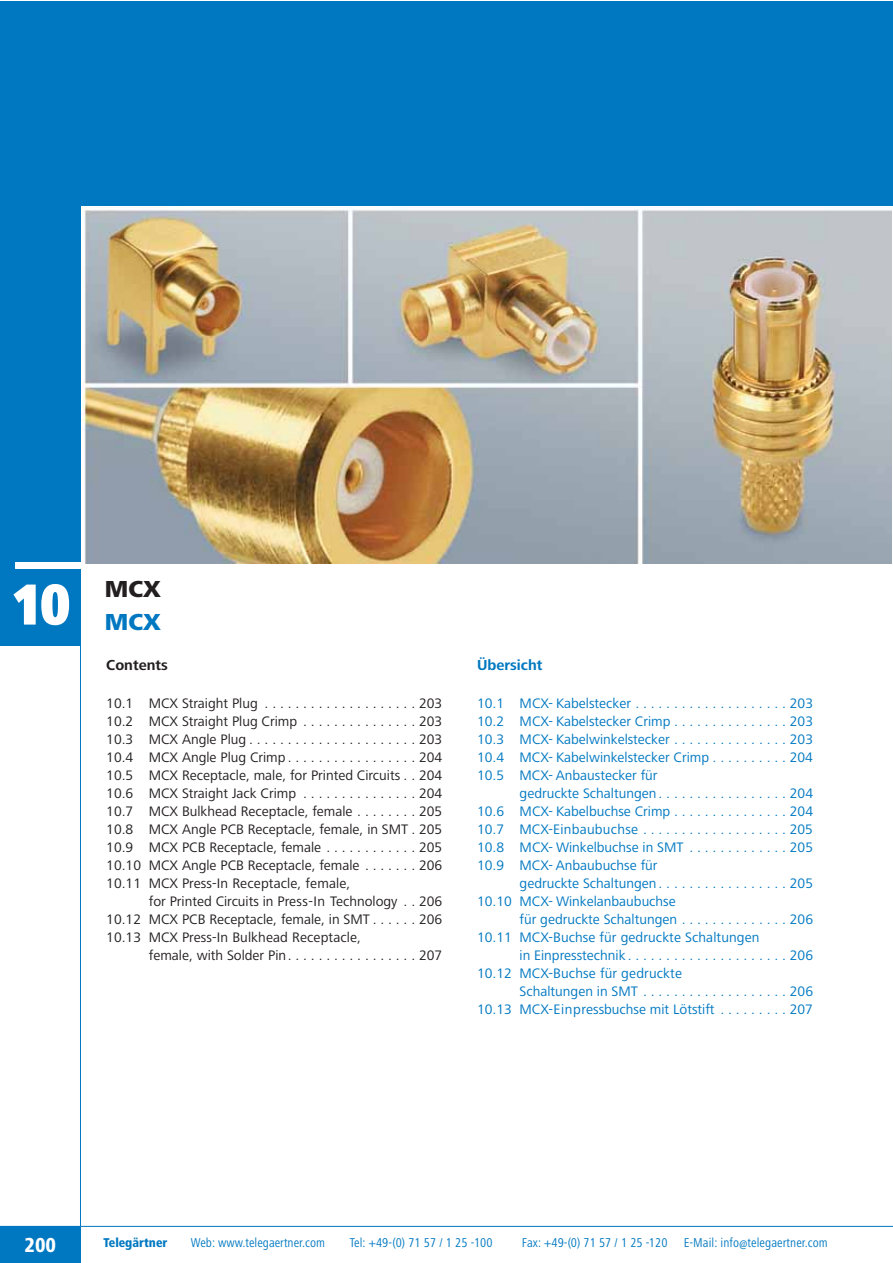
<style>
.page{position:relative;width:893px;height:1263px;background:#fff}
.page>*{position:absolute;margin:0;border:0;box-sizing:border-box;transform-origin:0 0}
.t1{font:900 condensed 60px "Frutiger Next LT";color:#fff}
.t2{font:800 24px "Frutiger Next LT";color:#231f20}
.t3{font:800 24px "Frutiger Next LT";color:#0078c1}
.t4{font:800 condensed 21px "Frutiger Next LT";color:#fff}
.t5{font:700 15px "Frutiger Next LT";color:#0078c1}
.t6{font:700 15px "Frutiger Next LT";color:#231f20}
.t7{font:14.25px/18px "Frutiger Next LT";color:#0078c1}
.t8{font:14.25px/18px "Frutiger Next LT";color:#231f20;text-align:justify}
.t9{font:condensed 13.2px "Frutiger Next LT";letter-spacing:.005em;color:#0078c1}
.t10{font:800 condensed 13.2px "Frutiger Next LT";color:#0078c1}
</style>
<div class="page">
<div style="left:0;top:1226px;width:81px;height:37px;background:#0078c1"></div>
<hr style="left:0;top:1226px;width:892px;height:1px;background:#0078c1">
<hr style="left:80px;top:642px;width:1px;height:621px;background:#0078c1">
<div style="left:0;top:1px;width:892px;height:204px;background:#0078c1"></div>
<div style="left:0;top:198px;width:81px;height:447px;background:#0078c1"></div>
<div style="left:15px;top:562px;width:68px;height:6px;background:#fff"></div>
<img style="left:81px;top:206px;width:811px;height:358px">
<h1 class="t1" style="left:12px;top:582px;width:61px">10</h1>
<h2 class="t2" style="left:105px;top:580px;width:57px">MCX</h2>
<h2 class="t3" style="left:105px;top:613px;width:57px">MCX</h2>
<p class="t6" style="left:106px;top:660px;width:63px">Contents</p>
<p class="t8" style="left:106px;top:696px;width:337px">10.1 MCX Straight Plug . . . . . . . . . . . . . . . . . . . . 203<br>10.2 MCX Straight Plug Crimp . . . . . . . . . . . . . . . 203<br>10.3 MCX Angle Plug . . . . . . . . . . . . . . . . . . . . . . 203<br>10.4 MCX Angle Plug Crimp . . . . . . . . . . . . . . . . . 204<br>10.5 MCX Receptacle, male, for Printed Circuits . . 204<br>10.6 MCX Straight Jack Crimp . . . . . . . . . . . . . . . 204<br>10.7 MCX Bulkhead Receptacle, female . . . . . . . . 205<br>10.8 MCX Angle PCB Receptacle, female, in SMT . 205<br>10.9 MCX PCB Receptacle, female . . . . . . . . . . . . 205<br>10.10 MCX Angle PCB Receptacle, female . . . . . . . 206<br>10.11 MCX Press-In Receptacle, female,</p>
<p class="t8" style="left:106px;top:894px;width:337px;text-indent:43px">for Printed Circuits in Press-In Technology . . 206<br>10.12 MCX PCB Receptacle, female, in SMT . . . . . . 206<br>10.13 MCX Press-In Bulkhead Receptacle,</p>
<p class="t8" style="left:149px;top:948px;width:295px">female, with Solder Pin. . . . . . . . . . . . . . . . . 207</p>
<p class="t5" style="left:477px;top:660px;width:67px">Übersicht</p>
<p class="t7" style="left:477px;top:696px;width:337px;text-align:justify">10.1 MCX- Kabelstecker . . . . . . . . . . . . . . . . . . . . 203<br>10.2 MCX- Kabelstecker Crimp . . . . . . . . . . . . . . . 203<br>10.3 MCX- Kabelwinkelstecker . . . . . . . . . . . . . . . 203<br>10.4 MCX- Kabelwinkelstecker Crimp . . . . . . . . . . 204<br>10.5 MCX- Anbaustecker für</p>
<p class="t7" style="left:477px;top:786px;width:337px;text-align:justify;text-indent:43px">gedruckte Schaltungen . . . . . . . . . . . . . . . . . 204<br>10.6 MCX- Kabelbuchse Crimp . . . . . . . . . . . . . . . 204<br>10.7 MCX-Einbaubuchse . . . . . . . . . . . . . . . . . . . 205<br>10.8 MCX- Winkelbuchse in SMT . . . . . . . . . . . . . 205<br>10.9 MCX- Anbaubuchse für</p>
<p class="t7" style="left:477px;top:876px;width:337px;text-indent:43px">gedruckte Schaltungen . . . . . . . . . . . . . . . . . 205<br>10.10 MCX- Winkelanbaubuchse</p>
<p class="t7" style="left:477px;top:912px;width:337px;text-indent:43px">für gedruckte Schaltungen . . . . . . . . . . . . . . 206<br>10.11 MCX-Buchse für gedruckte Schaltungen</p>
<p class="t7" style="left:477px;top:948px;width:337px;text-indent:43px">in Einpresstechnik . . . . . . . . . . . . . . . . . . . . . 206<br>10.12 MCX-Buchse für gedruckte</p>
<p class="t7" style="left:477px;top:984px;width:337px;text-align:right">Schaltungen in SMT . . . . . . . . . . . . . . . . . . . 206<br>10.13 MCX-Einpressbuchse mit Lötstift . . . . . . . . . 207</p>
<h3 class="t4" style="left:25px;top:1237px;width:33px">200</h3>
<p class="t10" style="left:104px;top:1237px;width:65px">Telegärtner</p>
<p class="t9" style="left:191px;top:1237px;width:136px">Web: www.telegaertner.com</p>
<p class="t9" style="left:350px;top:1237px;width:144px">Tel: +49-(0) 71 57 / 1 25 -100</p>
<p class="t9" style="left:522px;top:1237px;width:308px">Fax: +49-(0) 71 57 / 1 25 -120 E-Mail: info@telegaertner.com</p>
</div>
